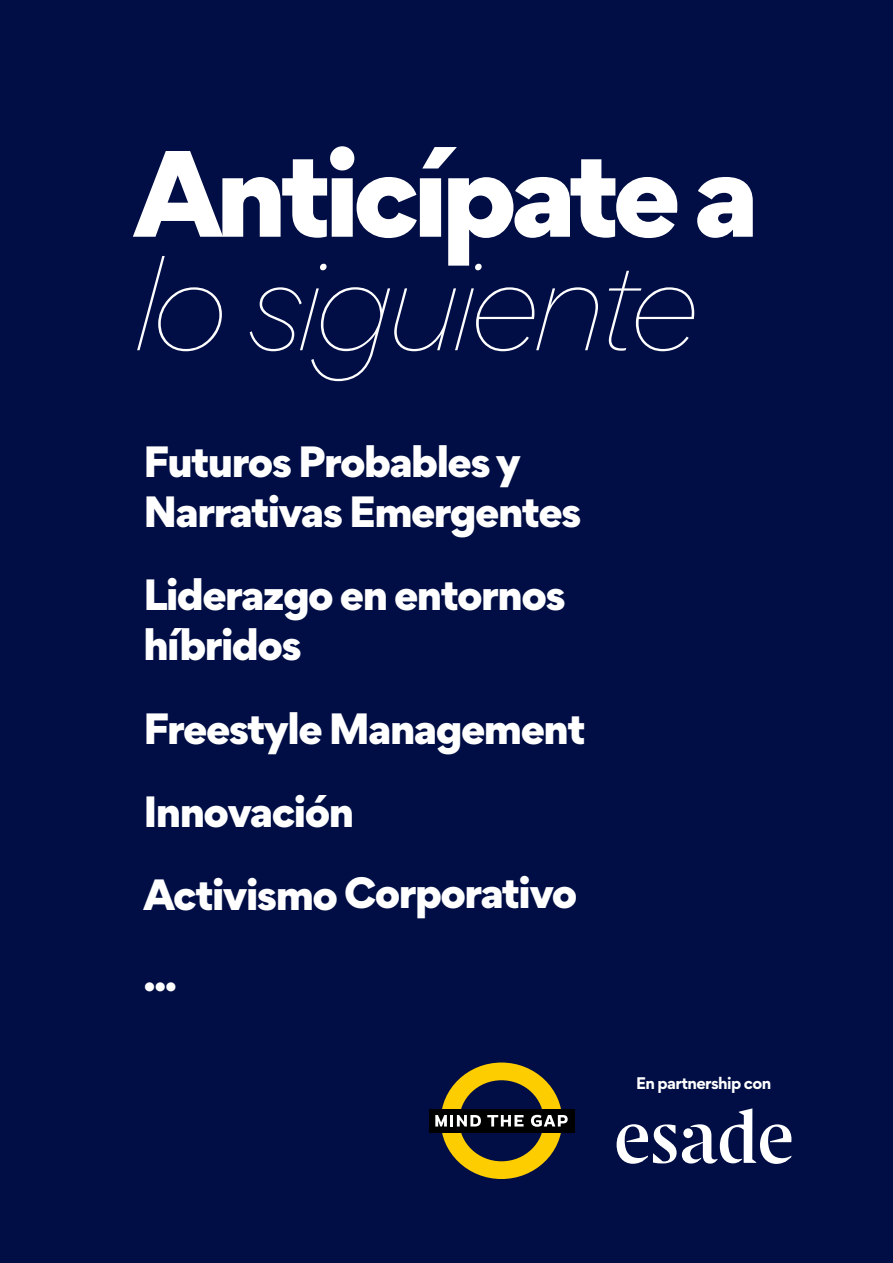
<style>
.page{position:relative;width:893px;height:1263px;background:#010e45}
.page>*{position:absolute;margin:0;border:0;box-sizing:border-box;transform-origin:0 0}
.t1{font:italic 100 115.8px "Gordita";letter-spacing:-.06em;color:#fff}
.t2{font:900 109.5px "Gordita";letter-spacing:-.06em;color:#fff}
.t3{font:900 39px/82.3px "Gordita";letter-spacing:-.04em;color:#fff}
.t4{font:700 15px "Gordita";letter-spacing:-.04em;color:#fff}
</style>
<div class="page">
<svg style="left:617px;top:1108px;width:174px;height:56px"></svg>
<div style="left:429px;top:1109px;width:145px;height:23px;background:#000"></div>
<svg style="left:435px;top:1062px;width:133px;height:117px"></svg>
<h2 class="t2" style="left:134px;top:103px;width:627px">Anticípate a</h2>
<h1 class="t1" style="left:134px;top:220px;width:567px">lo siguiente</h1>
<p class="t3" style="left:143px;top:435px;width:440px;line-height:50.2px">Futuros Probables y<br>Narrativas Emergentes</p>
<p class="t3" style="left:143px;top:568px;width:424px;line-height:50.2px">Liderazgo en entornos híbridos</p>
<p class="t3" style="left:143px;top:686px;width:444px">Freestyle Management<br>Innovación<br>Activismo Corporativo ...</p>
<p class="t4" style="left:636px;top:1071px;width:137px">En partnership con</p>
</div>
